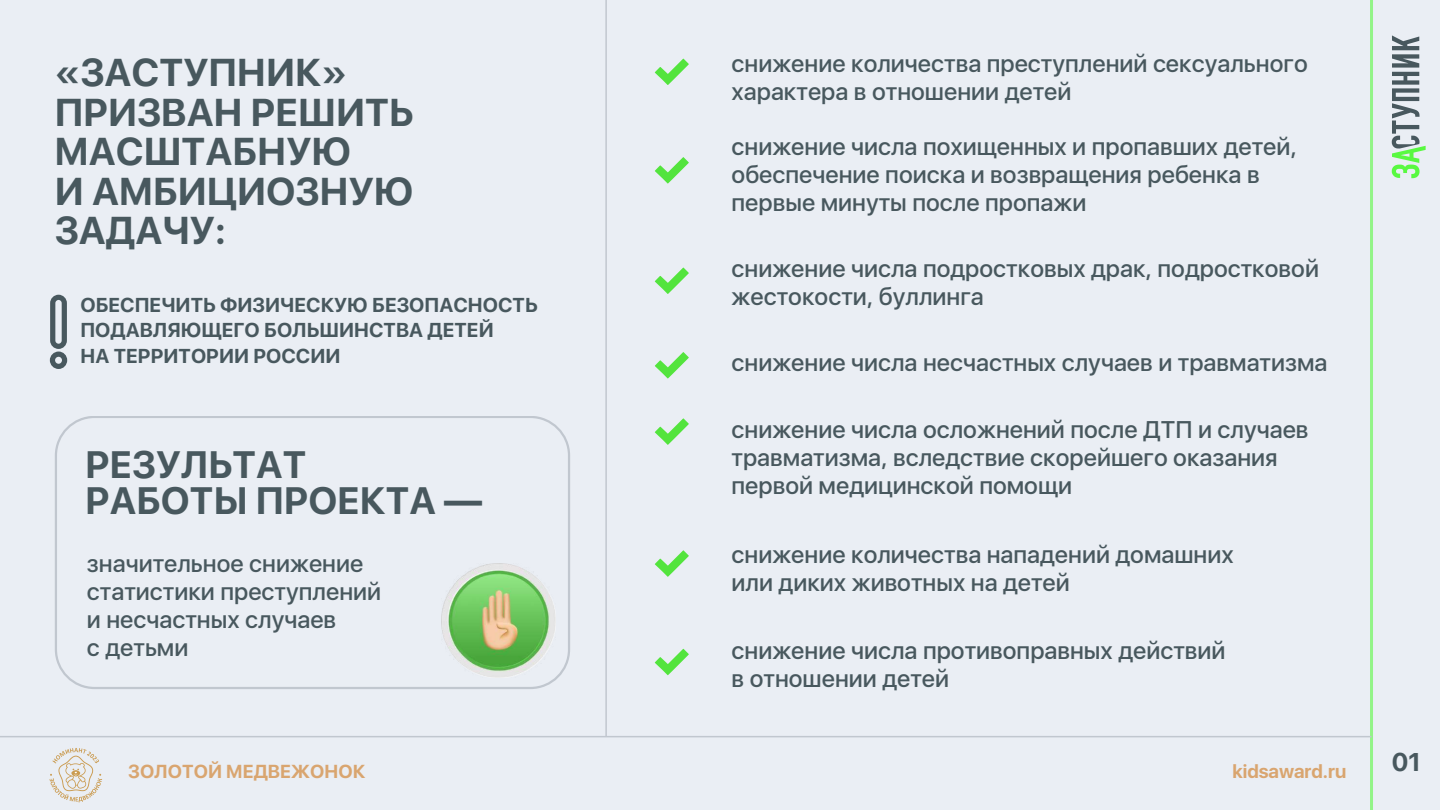
<style>
.page{position:relative;width:1440px;height:810px;background:#eaeef4}
.page>*{position:absolute;margin:0;border:0;box-sizing:border-box;transform-origin:0 0}
.t1{font:700 38.6px/39.6px "SFUI Display";color:#48585e}
.t2{font:700 38px/36px "SFUI Display";color:#48585e}
.t3{font:700 25.5px "SFUI Display";color:#48585e}
.t4{font:500 24px/27.8px "SFUI Display";color:#48585e}
.t5{font:700 20px/25.3px "SFUI Display";color:#48585e}
.t6{font:700 18.7px "SFUI Display";color:#d9a56f}
</style>
<div class="page">
<hr style="left:1370px;top:0;width:3px;height:810px;background:#59f941">
<svg style="left:1392px;top:35px;width:34px;height:143px"></svg>
<svg style="left:50px;top:295px;width:17px;height:74px"></svg>
<hr style="left:605px;top:0;width:2px;height:737px;background:#c1c7cf">
<hr style="left:0;top:736px;width:1372px;height:1px;background:#c1c7cf">
<svg style="left:55px;top:416px;width:515px;height:273px"></svg>
<img style="left:442px;top:564px;width:114px;height:114px">
<svg style="left:655px;top:59px;width:34px;height:26px"></svg>
<svg style="left:655px;top:157px;width:34px;height:26px"></svg>
<svg style="left:655px;top:268px;width:34px;height:26px"></svg>
<svg style="left:655px;top:352px;width:34px;height:26px"></svg>
<svg style="left:655px;top:418px;width:34px;height:27px"></svg>
<svg style="left:655px;top:550px;width:34px;height:27px"></svg>
<svg style="left:655px;top:649px;width:34px;height:26px"></svg>
<svg style="left:50px;top:748px;width:52px;height:54px"></svg>
<h1 class="t1" style="left:55px;top:52px;width:361px">«ЗАСТУПНИК»<br>ПРИЗВАН РЕШИТЬ<br>МАСШТАБНУЮ<br>И АМБИЦИОЗНУЮ<br>ЗАДАЧУ:</h1>
<p class="t5" style="left:80px;top:292px;width:459px">ОБЕСПЕЧИТЬ ФИЗИЧЕСКУЮ БЕЗОПАСНОСТЬ<br>ПОДАВЛЯЮЩЕГО БОЛЬШИНСТВА ДЕТЕЙ<br>НА ТЕРРИТОРИИ РОССИИ</p>
<h2 class="t2" style="left:86px;top:447px;width:398px">РЕЗУЛЬТАТ<br>РАБОТЫ ПРОЕКТА —</h2>
<p class="t4" style="left:87px;top:550px;width:296px">значительное снижение статистики преступлений и несчастных случаев<br>с детьми</p>
<p class="t4" style="left:732px;top:49px;width:578px">снижение количества преступлений сексуального характера в отношении детей</p>
<p class="t4" style="left:732px;top:133px;width:567px">снижение числа похищенных и пропавших детей, обеспечение поиска и возвращения ребенка в первые минуты после пропажи</p>
<p class="t4" style="left:732px;top:255px;width:589px">снижение числа подростковых драк, подростковой жестокости, буллинга</p>
<p class="t4" style="left:732px;top:348px;width:597px">снижение числа несчастных случаев и травматизма</p>
<p class="t4" style="left:732px;top:416px;width:579px">снижение числа осложнений после ДТП и случаев травматизма, вследствие скорейшего оказания первой медицинской помощи</p>
<p class="t4" style="left:732px;top:541px;width:504px">снижение количества нападений домашних или диких животных на детей</p>
<p class="t4" style="left:732px;top:637px;width:495px">снижение числа противоправных действий в отношении детей</p>
<p class="t6" style="left:128px;top:761px;width:239px">ЗОЛОТОЙ МЕДВЕЖОНОК</p>
<p class="t6" style="left:1232px;top:760px;width:115px">kidsaward.ru</p>
<p class="t3" style="left:1392px;top:747px;width:30px">01</p>
</div>
